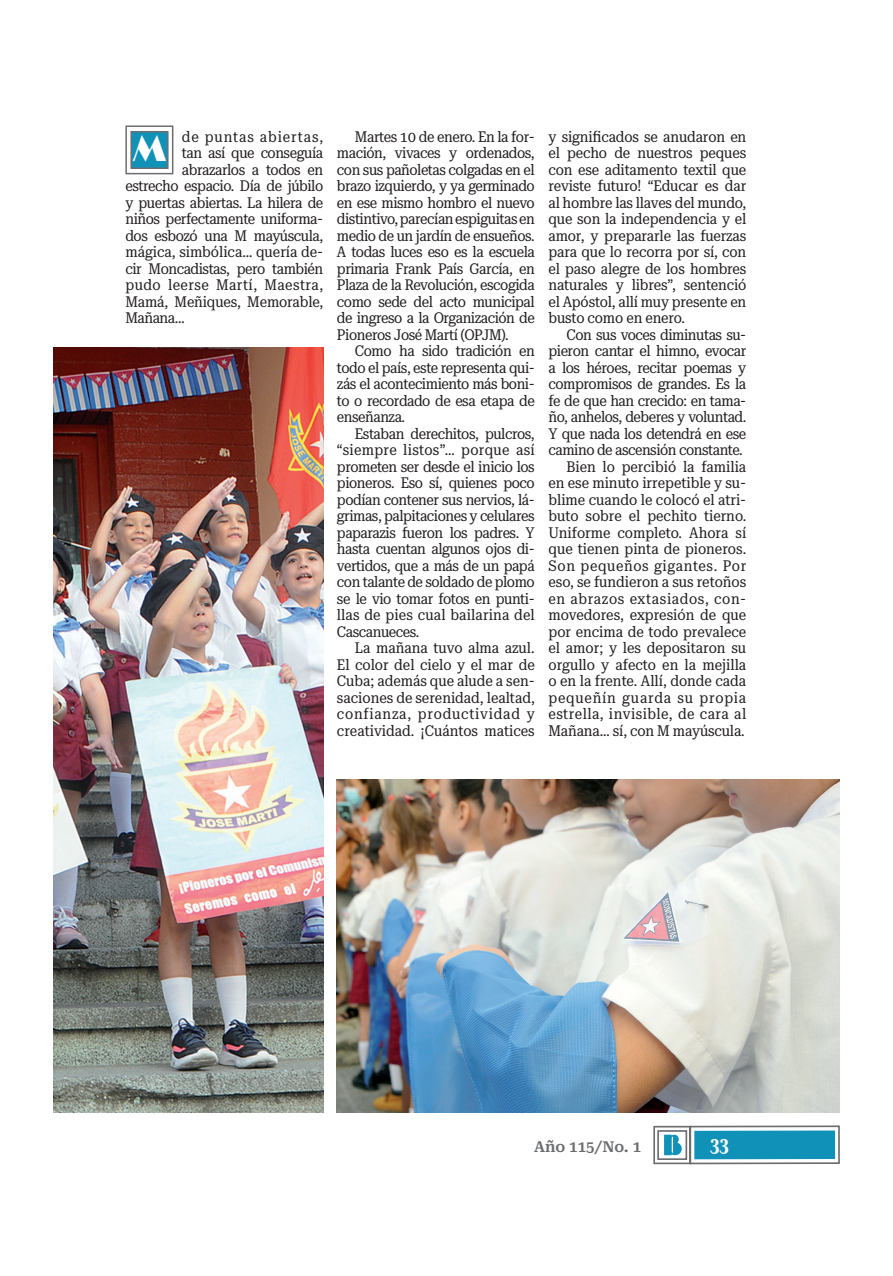
<style>
.page{position:relative;width:893px;height:1276px;background:#fff}
.page>*{position:absolute;margin:0;border:0;box-sizing:border-box;transform-origin:0 0}
.t1{font:36px "Limelight";color:#fff}
.t2{font:700 ultra-condensed 21px "Roboto Serif 120 pt";color:#fff}
.t3{font:15px/16.5px "Roboto Serif 28 pt Condensed";letter-spacing:-.01em;color:#231f20;text-align:justify}
.t4{font:15px "Roboto Serif 28 pt Condensed";letter-spacing:-.03em;color:#231f20}
.t5{font:15px "Roboto Serif 28 pt Condensed";letter-spacing:.03em;color:#231f20}
.t6{font:15px "Roboto Serif 28 pt Condensed";letter-spacing:.06em;color:#231f20}
.t7{font:600 15px "Roboto Serif";color:#6c6d70}
</style>
<div class="page">
<svg style="left:653px;top:1125px;width:187px;height:40px"></svg>
<div style="left:694px;top:1130px;width:141px;height:29px;background:#1092b8"></div>
<img style="left:53px;top:348px;width:270px;height:765px">
<img style="left:337px;top:779px;width:503px;height:334px">
<svg style="left:125px;top:125px;width:49px;height:50px"></svg>
<p class="t6" style="left:182px;top:128px;width:143px">de puntas abiertas,</p>
<p class="t4" style="left:182px;top:144px;width:143px">tan así que conseguía</p>
<p class="t4" style="left:182px;top:161px;width:143px">abrazarlos a todos en</p>
<p class="t4" style="left:125px;top:177px;width:199px">estrecho espacio. Día de júbilo</p>
<p class="t4" style="left:125px;top:194px;width:199px">y puertas abiertas. La hilera de</p>
<p class="t4" style="left:125px;top:210px;width:199px">niños perfectamente uniforma-</p>
<p class="t4" style="left:125px;top:227px;width:199px">dos esbozó una M mayúscula,</p>
<p class="t3" style="left:125px;top:244px;width:199px">mágica, simbólica… quería de-</p>
<p class="t4" style="left:125px;top:260px;width:199px">cir Moncadistas, pero también</p>
<p class="t5" style="left:125px;top:276px;width:199px">pudo leerse Martí, Maestra,</p>
<p class="t3" style="left:125px;top:293px;width:199px">Mamá, Meñiques, Memorable,</p>
<p class="t3" style="left:125px;top:310px;width:61px">Mañana…</p>
<h1 class="t1" style="left:133px;top:128px;width:35px">M</h1>
<p class="t3" style="left:337px;top:128px;width:199px;text-indent:18px">Martes 10 de enero. En la for&shy;mación, vivaces y ordenados, con sus pañoletas colgadas en el brazo izquierdo, y ya germinado en ese mismo hombro el nuevo distintivo, parecían espiguitas en medio de un jardín de ensueños.<br>A todas luces eso es la escuela primaria Frank País García, en Plaza de la Revolución, escogida como sede del acto municipal de ingreso a la Organización de Pioneros José Martí (OPJM).</p>
<p class="t3" style="left:337px;top:343px;width:199px;text-indent:18px">Como ha sido tradición en todo el país, este representa qui&shy;zás el acontecimiento más boni&shy;to o recordado de esa etapa de enseñanza.</p>
<p class="t3" style="left:337px;top:425px;width:199px;text-indent:18px">Estaban derechitos, pulcros, “siempre listos”… porque así prometen ser desde el inicio los pioneros. Eso sí, quienes poco podían contener sus nervios, lá&shy;grimas, palpitaciones y celulares paparazis fueron los padres. Y hasta cuentan algunos ojos di&shy;vertidos, que a más de un papá con talante de soldado de plomo se le vio tomar fotos en punti&shy;llas de pies cual bailarina del Cascanueces.</p>
<p class="t3" style="left:337px;top:640px;width:199px;text-indent:18px">La mañana tuvo alma azul.<br>El color del cielo y el mar de Cuba; además que alude a sen&shy;saciones de serenidad, lealtad, confianza, productividad y creatividad. ¡Cuántos matices</p>
<p class="t3" style="left:548px;top:128px;width:199px">y significados se anudaron en el pecho de nuestros peques con ese aditamento textil que reviste futuro! “Educar es dar al hombre las llaves del mundo, que son la independencia y el amor, y prepararle las fuerzas para que lo recorra por sí, con el paso alegre de los hombres naturales y libres”, sentenció el Apóstol, allí muy presente en busto como en enero.</p>
<p class="t3" style="left:548px;top:326px;width:199px;text-align:right">Con sus voces diminutas su&shy;pieron cantar el himno, evocar a los héroes, recitar poemas y compromisos de grandes. Es la fe de que han crecido: en tama&shy;ño, anhelos, deberes y voluntad.<br>Y que nada los detendrá en ese camino de ascensión constante.<br>Bien lo percibió la familia en ese minuto irrepetible y su&shy;blime cuando le colocó el atri&shy;buto sobre el pechito tierno.<br>Uniforme completo. Ahora sí que tienen pinta de pioneros.<br>Son pequeños gigantes. Por eso, se fundieron a sus retoños en abrazos extasiados, con&shy;movedores, expresión de que por encima de todo prevalece el amor; y les depositaron su orgullo y afecto en la mejilla o en la frente. Allí, donde cada pequeñín guarda su propia estrella, invisible, de cara al<br>Mañana… sí, con M mayúscula.</p>
<p class="t7" style="left:534px;top:1138px;width:109px">Año 115/No. 1</p>
<h2 class="t2" style="left:710px;top:1132px;width:20px">33</h2>
</div>
